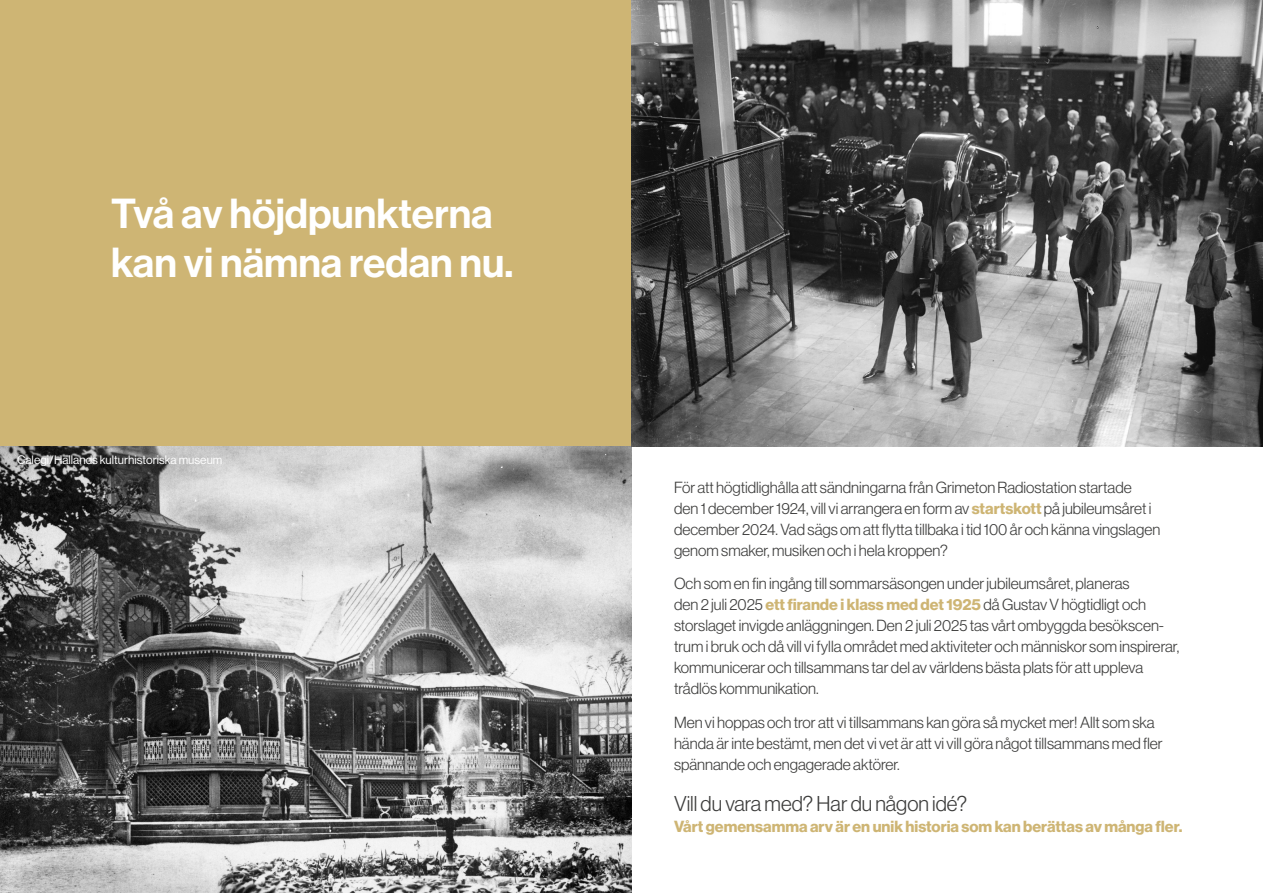
<style>
.page{position:relative;width:1263px;height:893px;background:#fff}
.page>*{position:absolute;margin:0;border:0;box-sizing:border-box;transform-origin:0 0}
.Rubrik_vit{font:41.1px/49.3px "N Haas Grotesk DS Pro 65 Md";color:#fff}
.Brödtext_svart{font:21px "N Haas Grotesk DS Pro 45 Lt";color:#3c3c3b}
.Brödtext_svart-2{font:15.75px/21px "N Haas Grotesk DS Pro 45 Lt";color:#3c3c3b}
.Brödtext_svart-3{font:15.75px "N Haas Grotesk DS Pro 75 Bd";color:#ceb574}
.Underrubrik_vit{font:12px "N Haas Grotesk DS Pro 55 Rg";color:#fff}
.s1{font-family:"N Haas Grotesk DS Pro 75 Bd";color:#ceb574}
</style>
<div class="page">
<div style="left:0;top:0;width:631px;height:446px;background:#ceb574"></div>
<img style="left:0;top:446px;width:631px;height:447px">
<img style="left:631px;top:0;width:632px;height:446px">
<p class="Rubrik_vit" style="left:111px;top:190px;width:404px">Två av höjdpunkterna kan vi nämna redan nu.</p>
<p class="Underrubrik_vit" style="left:17px;top:453px;width:207px">Calegi/Hallands kulturhistoriska museum</p>
<p class="Brödtext_svart-2" style="left:674px;top:477px;width:488px">För att högtidlighålla att sändningarna från Grimeton Radiostation startade<br>den 1 december 1924, vill vi arrangera en form av <span class="s1">startskott</span> på jubileumsåret i december 2024. Vad sägs om att flytta tillbaka i tid 100 år och känna vingslagen genom smaker, musiken och i hela kroppen?</p>
<p class="Brödtext_svart-2" style="left:674px;top:573px;width:507px">Och som en fin ingång till sommarsäsongen under jubileumsåret, planeras<br>den 2 juli 2025 <span class="s1">ett firande i klass med det 1925</span> då Gustav V högtidligt och storslaget invigde anläggningen. Den 2 juli 2025 tas vårt ombyggda besökscen&shy;trum i bruk och då vill vi fylla området med aktiviteter och människor som inspirerar, kommunicerar och tillsammans tar del av världens bästa plats för att uppleva trådlös kommunikation.</p>
<p class="Brödtext_svart-2" style="left:674px;top:712px;width:490px">Men vi hoppas och tror att vi tillsammans kan göra så mycket mer! Allt som ska hända är inte bestämt, men det vi vet är att vi vill göra något tillsammans med fler spännande och engagerade aktörer.</p>
<p class="Brödtext_svart" style="left:674px;top:792px;width:295px">Vill du vara med? Har du någon idé?</p>
<p class="Brödtext_svart-3" style="left:674px;top:818px;width:510px">Vårt gemensamma arv är en unik historia som kan berättas av många fler.</p>
</div>
